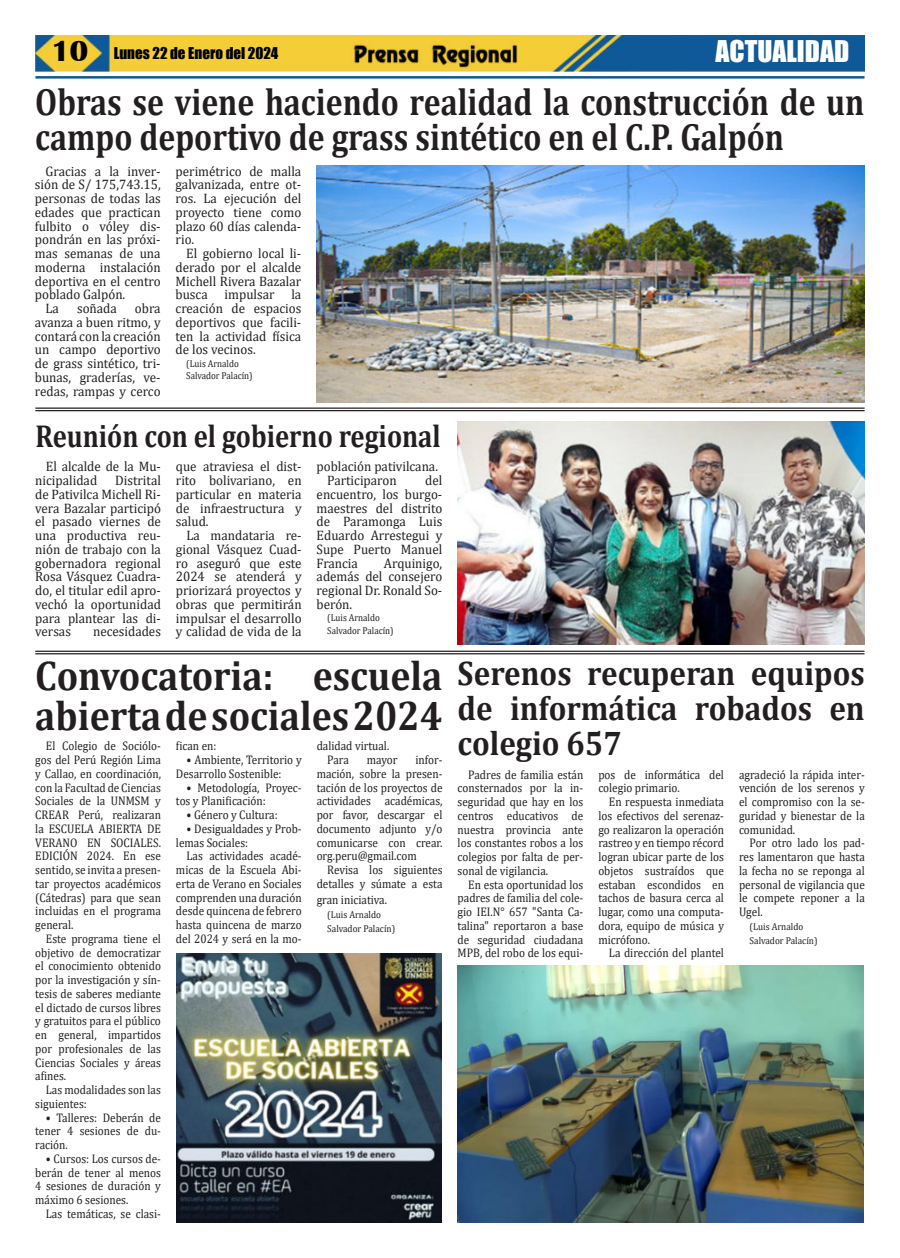
<style>
.page{position:relative;width:900px;height:1258px;background:#fff}
.page>*{position:absolute;margin:0;border:0;box-sizing:border-box;transform-origin:0 0}
.t1{font:700 41.62px/40px "Cambria";color:#231f20;scale:.91 1}
.t2{font:700 38px/35px "Cambria";color:#231f20;scale:.84 1}
.t3{font:700 34.25px/35px "Cambria";color:#231f20;text-align:justify;scale:.91 1}
.t4{font:700 31.88px "Cambria";color:#231f20;scale:.84 1}
.t5{font:27.5px "Impact";color:#fff}
.t6{font:15px "Impact";color:#000}
.t7{font:13.75px/13.8px "Cambria";color:#231f20;text-align:justify;scale:.95 1}
.t8{font:12.5px/13.8px "Cambria";color:#231f20;text-align:justify;scale:.9 1}
.t9{font:10px/12.5px "Cambria";color:#231f20;scale:.9 1}
.t10{font:10px/13.8px "Cambria";color:#231f20;scale:.92 1}
.s1{font-family:"Britannic";font-weight:700;font-size:30px}
</style>
<div class="page">
<img style="left:35px;top:35px;width:830px;height:36px">
<hr style="left:35px;top:76px;width:830px;height:3px;background:#0f5998">
<img style="left:351px;top:41px;width:169px;height:27px">
<hr style="left:35px;top:651px;width:830px;height:1px;background:#231f20">
<hr style="left:35px;top:653px;width:830px;height:1px;background:#231f20">
<img style="left:317px;top:165px;width:547px;height:237px">
<img style="left:458px;top:421px;width:407px;height:224px">
<hr style="left:35px;top:407px;width:830px;height:2px;background:#231f20">
<hr style="left:35px;top:410px;width:830px;height:1px;background:#231f20">
<img style="left:176px;top:953px;width:265px;height:269px">
<img style="left:458px;top:966px;width:406px;height:256px">
<p class="t6" style="left:52px;top:45px;width:228px"><span class="s1">10</span> Lunes 22 de Enero del 2024</p>
<h3 class="t5" style="left:716px;top:37px;width:135px">ACTUALIDAD</h3>
<h2 class="t2" style="left:35px;top:88px;width:988px">Obras se viene haciendo realidad la construcción de un campo deportivo de grass sintético en el C.P. Galpón</h2>
<p class="t7" style="left:46px;top:164px;width:123px">Gracias a la inver-</p>
<p class="t7" style="left:35px;top:178px;width:134px">sión de S/ 175,743.15,</p>
<p class="t7" style="left:35px;top:192px;width:134px">personas de todas las</p>
<p class="t7" style="left:35px;top:206px;width:134px">edades que practican</p>
<p class="t7" style="left:35px;top:219px;width:134px">fulbito o vóley dis-</p>
<p class="t7" style="left:35px;top:233px;width:134px">pondrán en las próxi-</p>
<p class="t7" style="left:35px;top:247px;width:134px">mas semanas de una</p>
<p class="t7" style="left:35px;top:261px;width:134px">moderna instalación</p>
<p class="t7" style="left:35px;top:274px;width:134px">deportiva en el centro</p>
<p class="t7" style="left:35px;top:288px;width:97px">poblado Galpón.</p>
<p class="t7" style="left:46px;top:302px;width:16px">La</p>
<p class="t7" style="left:77px;top:302px;width:43px">soñada</p>
<p class="t7" style="left:176px;top:164px;width:134px">perimétrico de malla galvanizada, entre ot&shy;ros. La ejecución del proyecto tiene como plazo 60 días calenda&shy;rio.</p>
<p class="t7" style="left:176px;top:247px;width:134px;text-indent:11px">El gobierno local li&shy;derado por el alcalde Michell Rivera Bazalar busca impulsar la creación de espacios deportivos que facili&shy;ten la actividad física de los vecinos.</p>
<p class="t9" style="left:186px;top:357px;width:75px">(Luis Arnaldo<br>Salvador Palacín)</p>
<p class="t7" style="left:35px;top:302px;width:134px;text-indent:100px">obra avanza a buen ritmo, y contará con la creación un campo deportivo de grass sintético, tri&shy;bunas, graderías, ve&shy;redas, rampas y cerco</p>
<h3 class="t4" style="left:36px;top:424px;width:484px">Reunión con el gobierno regional</h3>
<p class="t7" style="left:35px;top:460px;width:134px;text-indent:11px">El alcalde de la Mu&shy;nicipalidad</p>
<p class="t7" style="left:327px;top:460px;width:118px;text-indent:-11px">población pativilcana.<br>Participaron</p>
<p class="t7" style="left:176px;top:460px;width:134px">que atraviesa el dist&shy;rito bolivariano, en particular en materia de infraestructura y salud.</p>
<p class="t7" style="left:176px;top:529px;width:134px;text-indent:11px">La mandataria re&shy;gional Vásquez Cuad&shy;ro aseguró que este 2024 se atenderá y priorizará proyectos y obras que permitirán impulsar el desarrollo y calidad de vida de la</p>
<p class="t7" style="left:35px;top:474px;width:134px;text-indent:80px">Distrital de Pativilca Michell Ri&shy;vera Bazalar participó el pasado viernes de una productiva reu&shy;nión de trabajo con la gobernadora regional Rosa Vásquez Cuadra&shy;do, el titular edil apro&shy;vechó la oportunidad para plantear las di&shy;versas</p>
<p class="t7" style="left:317px;top:474px;width:134px;text-indent:109px">del encuentro, los burgo&shy;maestres del distrito de Paramonga Luis Eduardo Arrestegui y Supe Puerto Manuel Francia</p>
<p class="t7" style="left:317px;top:556px;width:134px;text-indent:67px">Arquinigo, además del consejero regional Dr. Ronald So&shy;berón.</p>
<p class="t9" style="left:327px;top:612px;width:75px">(Luis Arnaldo<br>Salvador Palacín)</p>
<p class="t7" style="left:93px;top:625px;width:73px">necesidades</p>
<h1 class="t1" style="left:35px;top:660px;width:449px">Convocatoria: escuela abierta de sociales 2024</h1>
<p class="t8" style="left:35px;top:739px;width:141px;text-indent:11px">El Colegio de Sociólo&shy;gos del Perú Región Lima y Callao, en coordinación, con la Facultad de Ciencias Sociales de la UNMSM y CREAR Perú, realizaran la ESCUELA ABIERTA DE VERANO EN SOCIALES.<br>EDICIÓN 2024. En ese sentido, se invita a presen&shy;tar proyectos académicos (Cátedras) para que sean incluidas en el programa general.</p>
<p class="t8" style="left:35px;top:932px;width:141px;text-indent:11px">Este programa tiene el objetivo de democratizar el conocimiento obtenido por la investigación y sín&shy;tesis de saberes mediante el dictado de cursos libres y gratuitos para el público en general, impartidos por profesionales de las Ciencias Sociales y áreas afines.</p>
<p class="t8" style="left:35px;top:1083px;width:141px;text-indent:11px">Las modalidades son las siguientes:</p>
<p class="t8" style="left:35px;top:1111px;width:141px;text-indent:11px">• Talleres: Deberán de tener 4 sesiones de du&shy;ración.</p>
<p class="t8" style="left:35px;top:1152px;width:141px;text-indent:11px">• Cursos: Los cursos de&shy;berán de tener al menos 4 sesiones de duración y máximo 6 sesiones.</p>
<p class="t8" style="left:46px;top:1207px;width:129px">Las temáticas, se clasi-</p>
<p class="t8" style="left:176px;top:739px;width:46px">fican en:</p>
<p class="t8" style="left:176px;top:753px;width:141px;text-indent:11px">• Ambiente, Territorio y<br>Desarrollo Sostenible:</p>
<p class="t8" style="left:176px;top:781px;width:141px;text-indent:11px">• Metodología, Proyec&shy;tos y Planificación:</p>
<p class="t8" style="left:187px;top:808px;width:103px">• Género y Cultura:</p>
<p class="t8" style="left:176px;top:822px;width:141px;text-indent:11px">• Desigualdades y Prob&shy;lemas Sociales:</p>
<p class="t8" style="left:176px;top:849px;width:141px;text-indent:11px">Las actividades acadé&shy;micas de la Escuela Abi&shy;erta de Verano en Sociales comprenden una duración desde quincena de febrero hasta quincena de marzo del 2024 y será en la mo-</p>
<p class="t8" style="left:327px;top:739px;width:70px;text-indent:-11px">dalidad virtual.<br>Para</p>
<p class="t8" style="left:317px;top:753px;width:141px;text-indent:99px">infor&shy;mación, sobre la presen&shy;tación de los proyectos de actividades académicas, por favor, descargar el documento adjunto y/o comunicarse con crear. org.peru@gmail.com</p>
<p class="t8" style="left:317px;top:863px;width:141px;text-align:right">Revisa los siguientes detalles y súmate a esta</p>
<p class="t8" style="left:317px;top:893px;width:80px">gran iniciativa.</p>
<p class="t10" style="left:327px;top:908px;width:75px">(Luis Arnaldo<br>Salvador Palacín)</p>
<p class="t8" style="left:367px;top:753px;width:36px">mayor</p>
<h3 class="t3" style="left:458px;top:659px;width:449px">Serenos recuperan equipos de informática robados en colegio 657</h3>
<p class="t8" style="left:458px;top:768px;width:141px;text-indent:11px">Padres de familia están consternados por la in&shy;seguridad que hay en los centros educativos de nuestra provincia ante los constantes robos a los colegios por falta de per&shy;sonal de vigilancia.</p>
<p class="t8" style="left:458px;top:878px;width:141px;text-indent:11px">En esta oportunidad los padres de familia del cole&shy;gio IEI.N° 657 "Santa Ca&shy;talina" reportaron a base de seguridad ciudadana MPB, del robo de los equi-</p>
<p class="t8" style="left:598px;top:768px;width:141px">pos de informática del colegio primario.</p>
<p class="t8" style="left:598px;top:795px;width:141px;text-indent:11px">En respuesta inmediata los efectivos del serenaz&shy;go realizaron la operación rastreo y en tiempo récord logran ubicar parte de los objetos sustraídos que estaban escondidos en tachos de basura cerca al lugar, como una computa&shy;dora, equipo de música y micrófono.</p>
<p class="t8" style="left:609px;top:946px;width:129px">La dirección del plantel</p>
<p class="t8" style="left:739px;top:768px;width:141px">agradeció la rápida inter&shy;vención de los serenos y el compromiso con la se&shy;guridad y bienestar de la comunidad.</p>
<p class="t8" style="left:739px;top:836px;width:141px;text-indent:11px">Por otro lado los pad&shy;res lamentaron que hasta la fecha no se reponga al personal de vigilancia que le compete reponer a la Ugel.</p>
<p class="t10" style="left:750px;top:920px;width:75px">(Luis Arnaldo<br>Salvador Palacín)</p>
</div>
